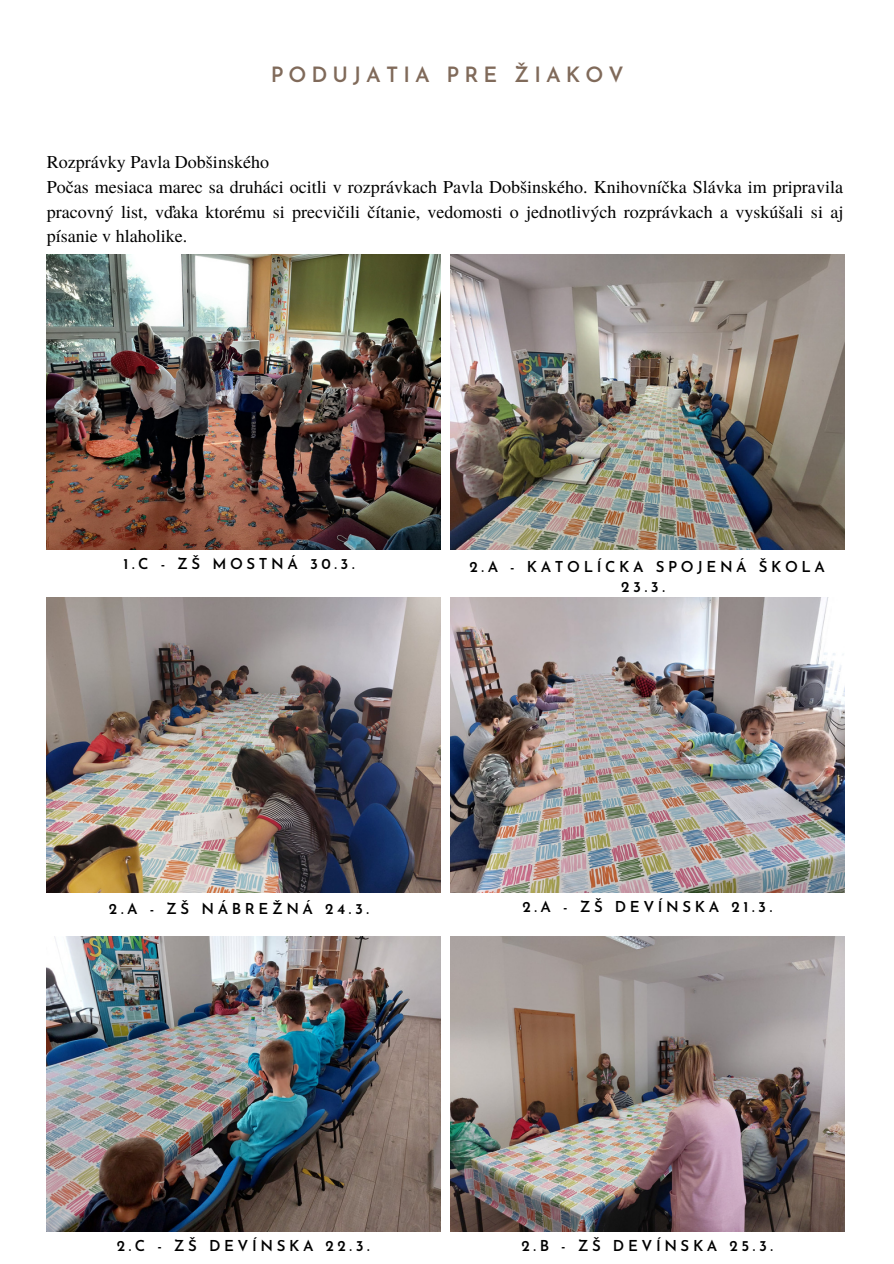
<style>
.page{position:relative;width:894px;height:1264px;background:#fff}
.page>*{position:absolute;margin:0;border:0;box-sizing:border-box;transform-origin:0 0}
.t1{font:600 21px "Josefin Sans";letter-spacing:.24em;color:#806a5a}
.t2{font:18px/24.8px "Te X Gyre Termes";color:#000}
.t3{font:600 15px/20.2px "Josefin Sans";letter-spacing:.24em;color:#000;text-align:center}
</style>
<div class="page">
<img style="left:450px;top:254px;width:393px;height:295px">
<img style="left:47px;top:597px;width:393px;height:295px">
<img style="left:450px;top:597px;width:393px;height:295px">
<img style="left:47px;top:936px;width:393px;height:295px">
<img style="left:450px;top:936px;width:393px;height:295px">
<img style="left:47px;top:254px;width:393px;height:295px">
<p class="t1" style="left:270px;top:66px;width:354px">PODUJATIA PRE ŽIAKOV</p>
<p class="t2" style="left:47px;top:149px;width:797px">Rozprávky Pavla Dobšinského<br>Počas mesiaca marec sa druháci ocitli v rozprávkach Pavla Dobšinského. Knihovníčka Slávka im pripravila pracovný list, vďaka ktorému si precvičili čítanie, vedomosti o jednotlivých rozprávkach a vyskúšali si aj písanie v hlaholike.</p>
<p class="t3" style="left:123px;top:555px;width:233px">1.C - ZŠ MOSTNÁ 30.3.</p>
<p class="t3" style="left:469px;top:557px;width:357px">2.A - KATOLÍCKA SPOJENÁ ŠKOLA<br>23.3.</p>
<p class="t3" style="left:109px;top:900px;width:261px">2.A - ZŠ NÁBREŽNÁ 24.3.</p>
<p class="t3" style="left:522px;top:897px;width:251px">2.A - ZŠ DEVÍNSKA 21.3.</p>
<p class="t3" style="left:117px;top:1237px;width:254px">2.C - ZŠ DEVÍNSKA 22.3.</p>
<p class="t3" style="left:521px;top:1236px;width:253px">2.B - ZŠ DEVÍNSKA 25.3.</p>
</div>
